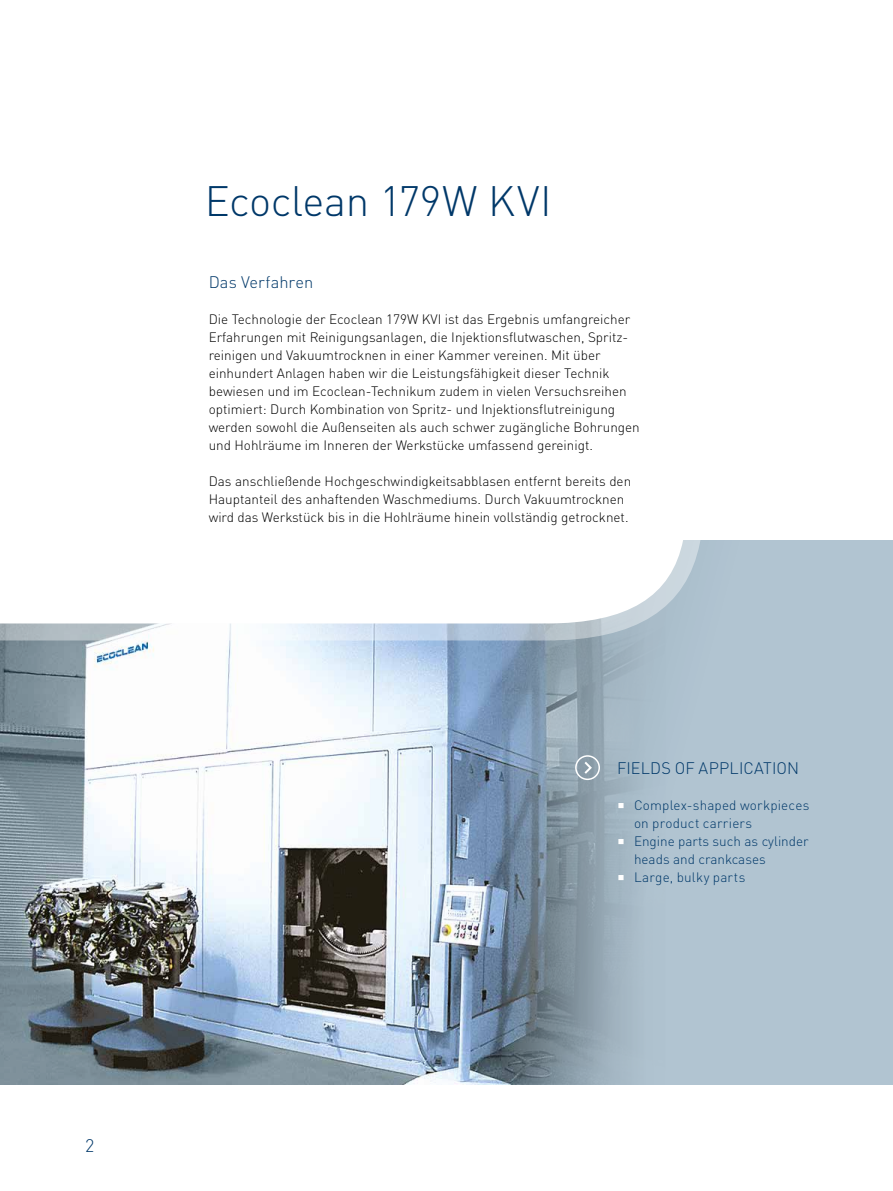
<style>
.page{position:relative;width:893px;height:1191px;background:#fff}
.page>*{position:absolute;margin:0;border:0;box-sizing:border-box;transform-origin:0 0}
.t1{font:300 42px "DIN Pro";letter-spacing:-.01em;color:#003869}
.t2{font:300 18px "DIN Pro";color:#003869}
.t3{font:300 16.5px "DIN Pro";letter-spacing:.005em;color:#003869}
.t4{font:300 13.5px/18px "DIN Pro";color:#000}
.t5{font:300 13.5px/18px "DIN Pro";letter-spacing:.01em;color:#003869}
.s1{font-family:"Arial";font-weight:400;font-size:22.5px;color:#fff}
</style>
<div class="page">
<div style="left:0;top:540px;width:893px;height:544px;background:#b1c4d1"></div>
<img style="left:0;top:640px;width:646px;height:444px">
<svg style="left:0;top:623px;width:645px;height:17px"></svg>
<div style="left:0;top:540px;width:700px;height:83px;background:#fff"></div>
<svg style="left:575px;top:755px;width:25px;height:25px"></svg>
<h2 class="t2" style="left:85px;top:1132px;width:11px">2</h2>
<h1 class="t1" style="left:205px;top:168px;width:348px">Ecoclean 179W KVI</h1>
<p class="t3" style="left:209px;top:269px;width:106px">Das Verfahren</p>
<p class="t4" style="left:209px;top:309px;width:433px">Die Technologie der Ecoclean 179W KVI ist das Ergebnis umfangreicher Erfahrungen mit Reinigungsanlagen, die Injektionsflutwaschen, Spritz&shy;reinigen und Vakuumtrocknen in einer Kammer vereinen. Mit über einhundert Anlagen haben wir die Leistungsfähigkeit dieser Technik bewiesen und im Ecoclean-Technikum zudem in vielen Versuchsreihen optimiert: Durch Kombination von Spritz- und Injektionsflutreinigung werden sowohl die Außenseiten als auch schwer zugängliche Bohrungen und Hohlräume im Inneren der Werkstücke umfassend gereinigt.</p>
<p class="t4" style="left:209px;top:471px;width:424px">Das anschließende Hochgeschwindigkeitsabblasen entfernt bereits den<br>Hauptanteil des anhaftenden Waschmediums. Durch Vakuumtrocknen wird das Werkstück bis in die Hohlräume hinein vollständig getrocknet.</p>
<p class="t3" style="left:617px;top:755px;width:183px">FIELDS OF APPLICATION</p>
<p class="t5" style="left:634px;top:795px;width:177px;text-indent:-17px"><span class="s1">▪</span> Complex-shaped workpieces on product carriers</p>
<p class="t5" style="left:634px;top:831px;width:176px;text-indent:-17px"><span class="s1">▪</span> Engine parts such as cylinder heads and crankcases</p>
<p class="t5" style="left:617px;top:867px;width:130px"><span class="s1">▪</span> Large, bulky parts</p>
</div>
